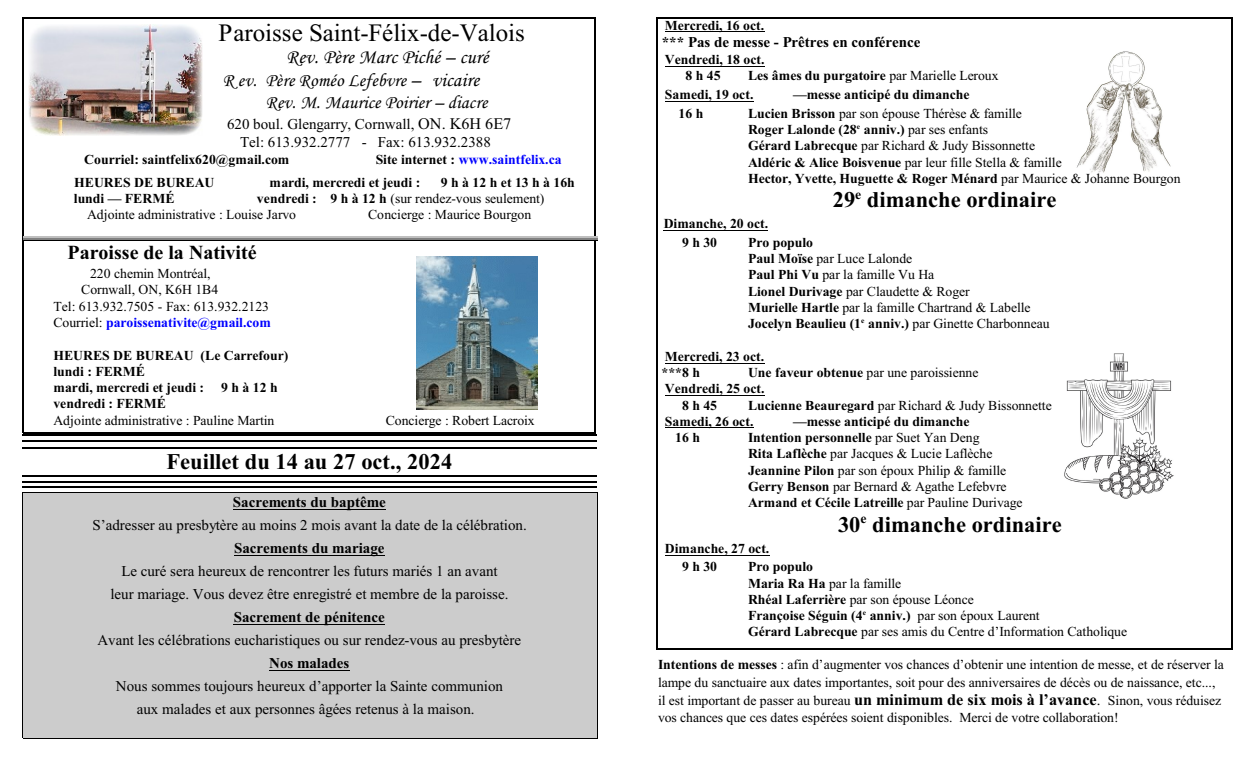
<style>
.page{position:relative;width:1260px;height:765px;background:#fff}
.page>*{position:absolute;margin:0;border:0;box-sizing:border-box;transform-origin:0 0}
.t1{font:25px "Times New Roman";color:#000}
.t2{font:700 22.5px "Times New Roman";color:#000}
.t3{font:italic 20px "Monotype Corsiva";letter-spacing:.01em;color:#000}
.t4{font:700 20px "Times New Roman";color:#000}
.t5{font:italic 18.75px/22px "Monotype Corsiva";letter-spacing:.005em;color:#000}
.t6{font:15px/23px "Times New Roman";color:#000;text-align:center}
.t7{font:700 15px "Times New Roman";color:#000}
.t8{font:13.75px/16.2px "Times New Roman";letter-spacing:-.005em;color:#000}
.t9{font:700 13.75px/16.2px "Times New Roman";color:#000}
.t10{font:700 13.75px "Times New Roman";color:#00f}
.s1{font-size:20px}
.s2{font-size:16.25px}
.s3{color:#000}
.s4{font-weight:700}
.s5{font-weight:400;color:#000}
.s6{font-weight:400}
.s7{font-weight:700;font-size:16.25px}
.s8{font-size:15px}
</style>
<div class="page">
<div style="left:23px;top:493px;width:574px;height:245px;background:#ccc"></div>
<img style="left:416px;top:257px;width:122px;height:152px">
<img style="left:28px;top:25px;width:175px;height:111px">
<hr style="left:23px;top:17px;width:1px;height:416px;background:#000">
<hr style="left:595px;top:17px;width:1px;height:416px;background:#000">
<hr style="left:23px;top:17px;width:573px;height:1px;background:#000">
<hr style="left:23px;top:432px;width:573px;height:1px;background:#000">
<hr style="left:233px;top:509px;width:153px;height:1px;background:#000">
<hr style="left:234px;top:555px;width:150px;height:1px;background:#000">
<hr style="left:234px;top:624px;width:151px;height:1px;background:#000">
<hr style="left:269px;top:670px;width:81px;height:1px;background:#000">
<hr style="left:24px;top:236px;width:574px;height:2px;background:#bfbfbf">
<hr style="left:24px;top:238px;width:574px;height:1px;background:#000">
<hr style="left:24px;top:239px;width:574px;height:1px;background:#808080">
<hr style="left:24px;top:240px;width:574px;height:1px;background:#000">
<hr style="left:23px;top:434px;width:574px;height:2px;background:#000">
<hr style="left:23px;top:440px;width:574px;height:2px;background:#000">
<hr style="left:23px;top:447px;width:574px;height:2px;background:#000">
<hr style="left:23px;top:475px;width:574px;height:2px;background:#000">
<hr style="left:23px;top:481px;width:574px;height:2px;background:#000">
<hr style="left:23px;top:486px;width:574px;height:2px;background:#000">
<hr style="left:656px;top:17px;width:1px;height:633px;background:#000">
<hr style="left:1232px;top:17px;width:1px;height:633px;background:#000">
<hr style="left:656px;top:17px;width:576px;height:1px;background:#000">
<hr style="left:656px;top:649px;width:576px;height:1px;background:#000">
<img style="left:1076px;top:51px;width:95px;height:122px">
<img style="left:1064px;top:353px;width:110px;height:146px">
<hr style="left:665px;top:32px;width:99px;height:1px;background:#000">
<hr style="left:665px;top:66px;width:100px;height:1px;background:#000">
<hr style="left:665px;top:101px;width:88px;height:1px;background:#000">
<hr style="left:664px;top:230px;width:104px;height:1px;background:#000">
<hr style="left:665px;top:363px;width:99px;height:1px;background:#000">
<hr style="left:665px;top:395px;width:100px;height:1px;background:#000">
<hr style="left:665px;top:428px;width:88px;height:1px;background:#000">
<hr style="left:665px;top:555px;width:104px;height:1px;background:#000">
<h1 class="t1" style="left:219px;top:23px;width:308px">Paroisse Saint-Félix-de-Valois</h1>
<h3 class="t3" style="left:286px;top:49px;width:204px">Rev. Père Marc Piché – curé</h3>
<h3 class="t5" style="left:266px;top:71px;width:223px;text-indent:-43px">R ev. Père Roméo Lefebvre <span class="s1">– vicaire<br></span>Rev. M. Maurice Poirier – diacre</h3>
<p class="t6" style="left:227px;top:117px;width:286px;line-height:18px">620 boul. Glengarry, Cornwall, <span class="s2">ON. K6H 6E7<br></span>Tel: 613.932.2777 - Fax: 613.932.2388</p>
<p class="t9" style="left:84px;top:153px;width:207px">Courriel: saintfelix620@gmail.com</p>
<p class="t10" style="left:376px;top:155px;width:187px"><span class="s3">Site internet :</span> www.saintfelix.ca</p>
<p class="t9" style="left:74px;top:175px;width:142px">HEURES DE BUREAU</p>
<p class="t9" style="left:269px;top:175px;width:152px">mardi, mercredi et jeudi :</p>
<p class="t9" style="left:441px;top:175px;width:136px">9 h à 12 h et 13 h à 16h</p>
<p class="t9" style="left:74px;top:192px;width:102px">lundi — FERMÉ</p>
<p class="t8" style="left:87px;top:192px;width:459px;text-indent:170px"><span class="s4">vendredi : 9 h à 12 h</span> (sur rendez-vous seulement)<br>Adjointe administrative : Louise Jarvo</p>
<p class="t8" style="left:368px;top:208px;width:165px">Concierge : Maurice Bourgon</p>
<h3 class="t4" style="left:68px;top:246px;width:191px">Paroisse de la Nativité</h3>
<p class="t8" style="left:90px;top:267px;width:122px">220 chemin Montréal,</p>
<p class="t8" style="left:81px;top:283px;width:139px">Cornwall, ON, K6H 1B4</p>
<p class="t8" style="left:53px;top:299px;width:217px">Tel: 613.932.7505 - Fax: 613.932.2123</p>
<p class="t10" style="left:53px;top:318px;width:219px"><span class="s5">Courriel:</span> paroissenativite@gmail.com</p>
<p class="t9" style="left:53px;top:348px;width:237px">HEURES DE BUREAU (Le Carrefour) lundi : FERMÉ<br>mardi, mercredi et jeudi : 9 h à 12 h vendredi : FERMÉ</p>
<p class="t8" style="left:53px;top:413px;width:223px">Adjointe administrative : Pauline Martin</p>
<p class="t8" style="left:386px;top:413px;width:151px">Concierge : Robert Lacroix</p>
<h2 class="t2" style="left:166px;top:454px;width:287px">Feuillet du 14 au 27 oct., 2024</h2>
<p class="t7" style="left:233px;top:497px;width:154px">Sacrements du baptême</p>
<p class="t6" style="left:92px;top:515px;width:436px">S’adresser au presbytère au moins 2 mois avant la date de la célébration.</p>
<p class="t7" style="left:234px;top:543px;width:152px">Sacrements du mariage</p>
<p class="t6" style="left:110px;top:561px;width:400px">Le curé sera heureux de rencontrer les futurs mariés 1 an avant leur mariage. Vous devez être enregistré et membre de la paroisse.</p>
<p class="t7" style="left:234px;top:612px;width:153px">Sacrement de pénitence</p>
<p class="t6" style="left:98px;top:630px;width:425px">Avant les célébrations eucharistiques ou sur rendez-vous au presbytère</p>
<p class="t7" style="left:269px;top:658px;width:82px">Nos malades</p>
<p class="t6" style="left:116px;top:676px;width:389px">Nous sommes toujours heureux d’apporter la Sainte communion aux malades et aux personnes âgées retenus à la maison.</p>
<p class="t9" style="left:665px;top:19px;width:101px">Mercredi, 16 oct.</p>
<p class="t7" style="left:662px;top:37px;width:260px">*** Pas de messe - Prêtres en conférence</p>
<p class="t9" style="left:686px;top:53px;width:81px;text-indent:-21px">Vendredi, 18 oct.<br>8 h 45</p>
<p class="t9" style="left:665px;top:67px;width:335px;line-height:19.2px;text-indent:83px">Les âmes du purgatoire <span class="s6">par Marielle Leroux<br></span>Samedi, 19 oct.</p>
<p class="t9" style="left:793px;top:88px;width:178px">—messe anticipé du dimanche</p>
<p class="t9" style="left:679px;top:106px;width:26px">16 h</p>
<p class="t8" style="left:748px;top:106px;width:434px"><span class="s4">Lucien Brisson</span> par son épouse Thérèse &amp; famille<br><span class="s4">Roger Lalonde (28</span><sup>e</sup> <span class="s4">anniv.)</span> par ses enfants<br><span class="s4">Gérard Labrecque</span> par Richard &amp; Judy Bissonnette<br><span class="s4">Aldéric &amp; Alice Boisvenue</span> par leur fille Stella &amp; famille<br><span class="s4">Hector, Yvette, Huguette &amp; Roger Ménard</span> par Maurice &amp; Johanne Bourgon</p>
<h2 class="t2" style="left:833px;top:192px;width:225px">29<sup>e</sup> dimanche ordinaire</h2>
<p class="t9" style="left:682px;top:216px;width:88px;line-height:18.5px;text-indent:-18px">Dimanche, 20 oct.<br>9 h 30</p>
<p class="t8" style="left:748px;top:235px;width:303px"><span class="s4">Pro populo<br>Paul Moïse</span> par Luce Lalonde<br><span class="s4">Paul Phi Vu</span> par la famille Vu Ha<br><span class="s4">Lionel Durivage</span> par Claudette &amp; Roger<br><span class="s4">Murielle Hartle</span> par la famille Chartrand &amp; Labelle <span class="s4">Jocelyn Beaulieu (1</span><sup>e</sup> <span class="s4">anniv.)</span> par Ginette Charbonneau</p>
<p class="t9" style="left:661px;top:349px;width:104px">Mercredi, 23 oct. ***8 h</p>
<p class="t8" style="left:748px;top:366px;width:232px"><span class="s4">Une faveur obtenue</span> par une paroissienne</p>
<p class="t9" style="left:665px;top:382px;width:101px">Vendredi, 25 oct.</p>
<p class="t9" style="left:682px;top:398px;width:37px">8 h 45</p>
<p class="t9" style="left:665px;top:398px;width:388px;text-indent:83px">Lucienne Beauregard <span class="s6">par Richard &amp; Judy Bissonnette<br></span>Samedi, 26 oct.</p>
<p class="t9" style="left:793px;top:415px;width:178px">—messe anticipé du dimanche</p>
<p class="t9" style="left:675px;top:431px;width:26px">16 h</p>
<p class="t8" style="left:748px;top:431px;width:276px"><span class="s4">Intention personnelle</span> par Suet Yan Deng<br><span class="s4">Rita Laflèche</span> par Jacques &amp; Lucie Laflèche <span class="s4">Jeannine Pilon</span> par son époux Philip &amp; famille <span class="s4">Gerry Benson</span> par Bernard &amp; Agathe Lefebvre <span class="s4">Armand et Cécile Latreille</span> par Pauline Durivage</p>
<h2 class="t2" style="left:838px;top:517px;width:225px">30<sup>e</sup> dimanche ordinaire</h2>
<p class="t9" style="left:682px;top:541px;width:89px;line-height:18.2px;text-indent:-17px">Dimanche, 27 oct.<br>9 h 30</p>
<p class="t8" style="left:748px;top:560px;width:381px"><span class="s4">Pro populo<br>Maria Ra Ha</span> par la famille<br><span class="s4">Rhéal Laferrière</span> par son épouse Léonce<br><span class="s4">Françoise Séguin (4</span><sup>e</sup> <span class="s4">anniv.)</span> par son époux Laurent<br><span class="s4">Gérard Labrecque</span> par ses amis du Centre d’Information Catholique</p>
<p class="t8" style="left:658px;top:657px;width:567px;line-height:17.8px"><span class="s4">Intentions de messes</span> : afin d’augmenter vos chances d’obtenir une intention de messe, et de réserver la lampe du sanctuaire aux dates importantes, soit pour des anniversaires de décès ou de naissance, etc..., il est important de passer au bureau <span class="s7">un minimum de six mois à l’avance</span><span class="s8">.</span> Sinon, vous réduisez vos chances que ces dates espérées soient disponibles. Merci de votre collaboration!</p>
</div>
